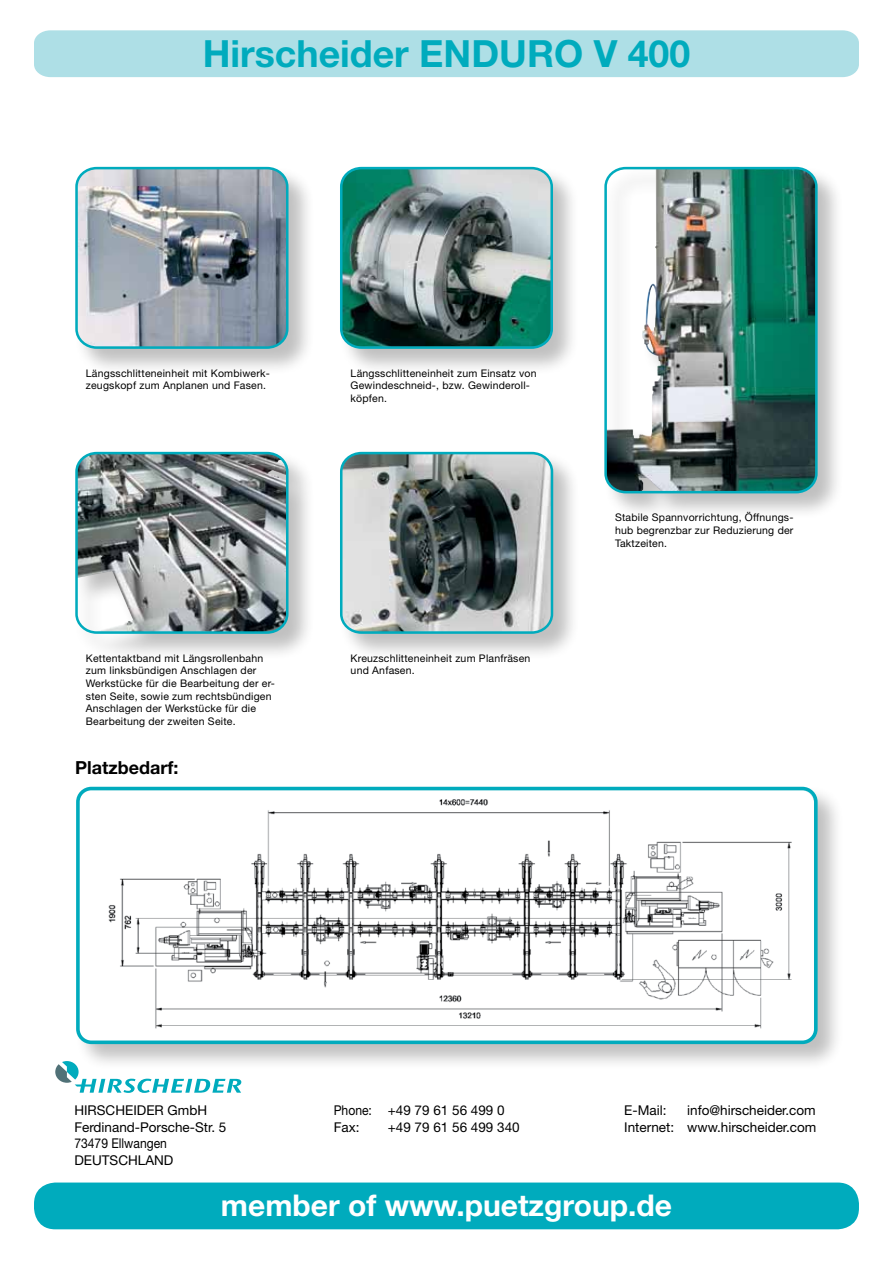
<style>
.page{position:relative;width:893px;height:1263px;background:#fff}
.page>*{position:absolute;margin:0;border:0;box-sizing:border-box;transform-origin:0 0}
.t1{font:700 37.5px "Helvetica Neue LT Std";color:#00abbd}
.t2{font:700 30px "Helvetica Neue LT Std";color:#fff}
.t3{font:700 18px "Helvetica Neue LT Std";color:#000}
.t4{font:13.5px/16.5px "Helvetica Neue LT Std";color:#000;text-align:right}
.t5{font:13.5px/16.5px "Helvetica Neue LT Std";color:#000;scale:.9 1}
.t6{font:10.5px/12.6px "Helvetica Neue LT Std";letter-spacing:.02em;color:#000}
</style>
<div class="page">
<div style="left:34px;top:30px;width:825px;height:47px;background:#aedfe6"></div>
<div style="left:73px;top:165px;width:242px;height:210px;background:#000;opacity:.25"></div>
<img style="left:77px;top:168px;width:210px;height:180px">
<div style="left:75px;top:167px;width:213px;height:182px;border:3px solid #00abbd;border-radius:19px"></div>
<div style="left:338px;top:165px;width:241px;height:210px;background:#000;opacity:.25"></div>
<img style="left:341px;top:168px;width:211px;height:179px">
<div style="left:340px;top:167px;width:213px;height:182px;border:3px solid #00abbd;border-radius:19px"></div>
<div style="left:73px;top:450px;width:242px;height:210px;background:#000;opacity:.25"></div>
<img style="left:77px;top:453px;width:210px;height:179px">
<div style="left:75px;top:452px;width:213px;height:182px;border:3px solid #00abbd;border-radius:19px"></div>
<div style="left:338px;top:450px;width:242px;height:210px;background:#000;opacity:.25"></div>
<img style="left:341px;top:453px;width:211px;height:179px">
<div style="left:340px;top:452px;width:213px;height:182px;border:3px solid #00abbd;border-radius:19px"></div>
<div style="left:602px;top:165px;width:242px;height:354px;background:#000;opacity:.25"></div>
<img style="left:606px;top:168px;width:210px;height:324px">
<div style="left:604px;top:167px;width:214px;height:326px;border:3px solid #00abbd;border-radius:19px"></div>
<div style="left:74px;top:785px;width:770px;height:285px;background:#000;opacity:.25"></div>
<img style="left:79px;top:790px;width:735px;height:252px">
<div style="left:76px;top:787px;width:742px;height:257px;border:4px solid #00abbd;border-radius:13px"></div>
<div style="left:34px;top:1182px;width:825px;height:47px;background:#00abbd;border-radius:21px"></div>
<svg style="left:55px;top:1061px;width:186px;height:32px"></svg>
<h1 class="t1" style="left:203px;top:30px;width:489px">Hirscheider ENDURO V 400</h1>
<p class="t6" style="left:86px;top:367px;width:185px">Längsschlitteneinheit mit Kombiwerk&shy;zeugskopf zum Anplanen und Fasen.</p>
<p class="t6" style="left:351px;top:367px;width:188px">Längsschlitteneinheit zum Einsatz von<br>Gewindeschneid-, bzw. Gewinderoll&shy;köpfen.</p>
<p class="t6" style="left:86px;top:651px;width:191px">Kettentaktband mit Längsrollenbahn zum linksbündigen Anschlagen der Werkstücke für die Bearbeitung der er&shy;sten Seite, sowie zum rechtsbündigen Anschlagen der Werkstücke für die Bearbeitung der zweiten Seite.</p>
<p class="t6" style="left:351px;top:651px;width:181px">Kreuzschlitteneinheit zum Planfräsen und Anfasen.</p>
<h3 class="t3" style="left:75px;top:756px;width:105px">Platzbedarf:</h3>
<p class="t6" style="left:615px;top:511px;width:180px;text-align:justify">Stabile Spannvorrichtung, Öffnungs&shy;hub begrenzbar zur Reduzierung der Taktzeiten.</p>
<p class="t4" style="left:74px;top:1102px;width:154px;text-align:left">HIRSCHEIDER GmbH<br>Ferdinand-Porsche-Str. 5<br>73479 Ellwangen<br>DEUTSCHLAND</p>
<p class="t5" style="left:334px;top:1102px;width:191px">Phone: +49 79 61 56 499 0<br>Fax:</p>
<p class="t4" style="left:388px;top:1118px;width:133px">+49 79 61 56 499 340</p>
<p class="t4" style="left:624px;top:1102px;width:194px">info@hirscheider.com<br>Internet: www.hirscheider.com</p>
<p class="t4" style="left:624px;top:1102px;width:44px">E-Mail:</p>
<h2 class="t2" style="left:221px;top:1186px;width:453px">member of www.puetzgroup.de</h2>
</div>
